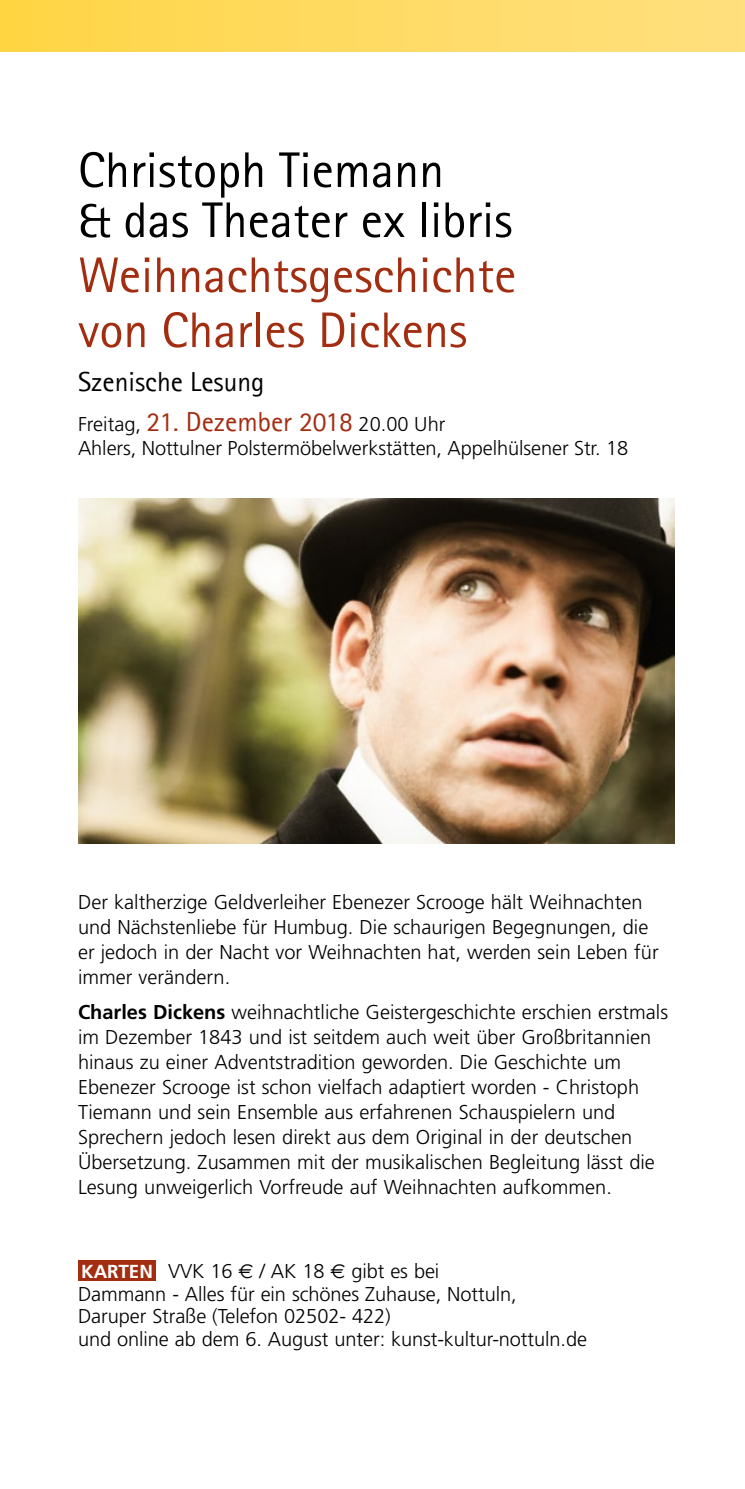
<style>
.page{position:relative;width:745px;height:1489px;background:#fff}
.page>*{position:absolute;margin:0;border:0;box-sizing:border-box;transform-origin:0 0}
.t1{font:50px/55px "Rotis Sans Serif";color:#a22d10}
.t2{font:50px/50px "Rotis Sans Serif";color:#000}
.t3{font:27.5px "Rotis Sans Serif";color:#000}
.t4{font:300 20px/25px "Frutiger";color:#000}
.s1{font-family:"Rotis Sans Serif";font-weight:400;font-size:27.5px;color:#a22d10}
.s2{font-weight:700}
.s3{font-weight:700;font-size:18.75px;color:#fff}
.s4{font-family:"Euro Sans";font-weight:400}
</style>
<div class="page">
<img style="left:78px;top:498px;width:595px;height:345px">
<div style="left:78px;top:1260px;width:78px;height:21px;background:#a22d10"></div>
<div style="left:0;top:0;width:744px;height:52px;background:linear-gradient(to right,#ffd545,#ffe080)"></div>
<h1 class="t2" style="left:78px;top:145px;width:436px">Christoph Tiemann<br>&amp; das Theater ex libris</h1>
<h1 class="t1" style="left:78px;top:247px;width:439px">Weihnachtsgeschichte von Charles Dickens</h1>
<h2 class="t3" style="left:78px;top:366px;width:188px">Szenische Lesung</h2>
<p class="t4" style="left:78px;top:412px;width:551px;line-height:23.8px">Freitag, <span class="s1">21. Dezember 2018</span> 20.00 Uhr<br>Ahlers, Nottulner Polstermöbelwerkstätten, Appelhülsener Str. 18</p>
<p class="t4" style="left:78px;top:889px;width:581px">Der kaltherzige Geldverleiher Ebenezer Scrooge hält Weihnachten und Nächstenliebe für Humbug. Die schaurigen Begegnungen, die er jedoch in der Nacht vor Weihnachten hat, werden sein Leben für immer verändern.</p>
<p class="t4" style="left:78px;top:999px;width:591px"><span class="s2">Charles Dickens</span> weihnachtliche Geistergeschichte erschien erstmals im Dezember 1843 und ist seitdem auch weit über Großbritannien hinaus zu einer Adventstradition geworden. Die Geschichte um Ebenezer Scrooge ist schon vielfach adaptiert worden - Christoph Tiemann und sein Ensemble aus erfahrenen Schauspielern und Sprechern jedoch lesen direkt aus dem Original in der deutschen Übersetzung. Zusammen mit der musikalischen Begleitung lässt die Lesung unweigerlich Vorfreude auf Weihnachten aufkommen.</p>
<p class="t4" style="left:78px;top:1259px;width:510px;line-height:22.5px"><span class="s3">KARTEN</span> VVK 16 <span class="s4">E</span> / AK 18 <span class="s4">E</span> gibt es bei<br>Dammann - Alles für ein schönes Zuhause, Nottuln, Daruper Straße (Telefon 02502- 422)<br>und online ab dem 6. August unter: kunst-kultur-nottuln.de</p>
</div>
